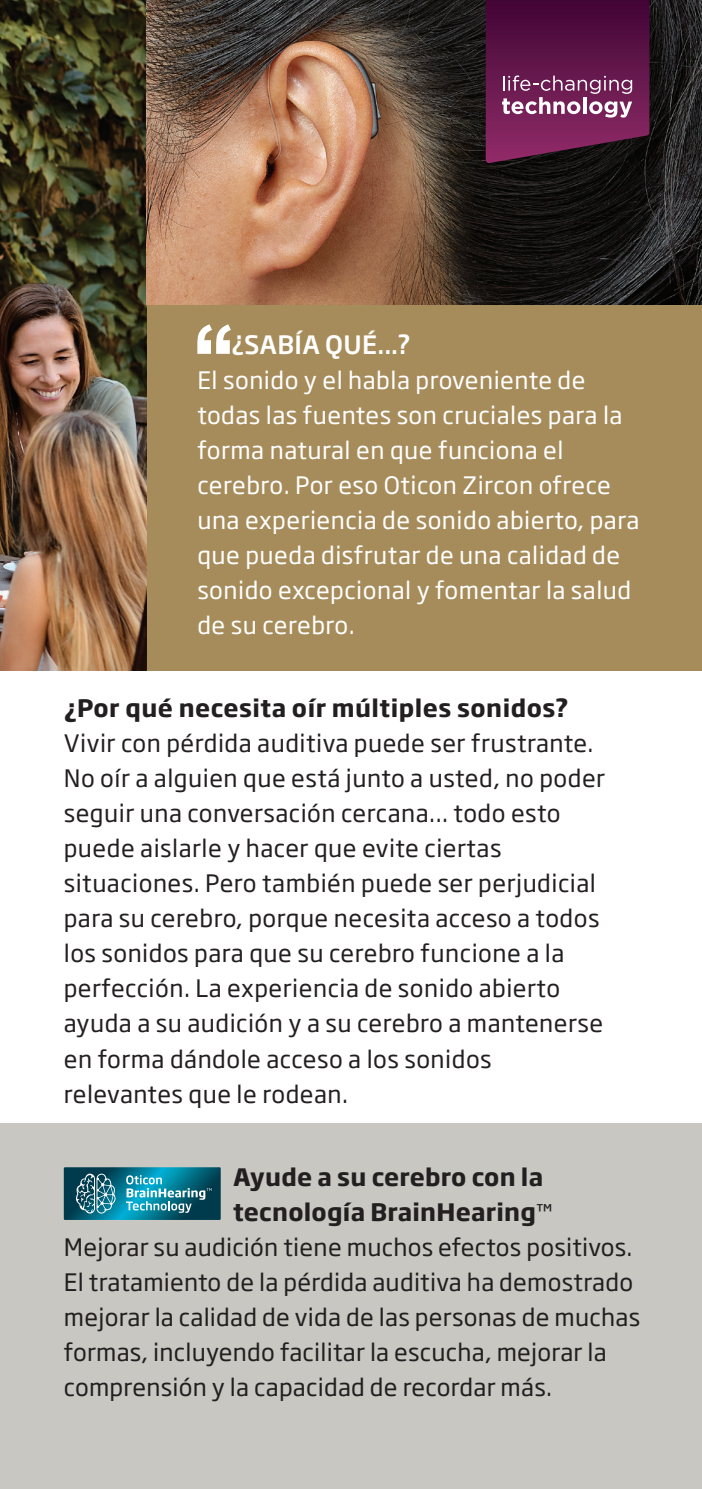
<style>
.page{position:relative;width:702px;height:1489px;background:#fff}
.page>*{position:absolute;margin:0;border:0;box-sizing:border-box;transform-origin:0 0}
.t1{font:500 25px "Soho Gothic Pro";letter-spacing:.015em;color:#fff}
.t2{font:23.75px/35px "Soho Gothic Pro";letter-spacing:.02em;color:#231f20}
.t3{font:23.75px/35px "Soho Gothic Pro";letter-spacing:.02em;color:#fff}
.t4{font:700 23.75px "Soho Gothic Pro";letter-spacing:.01em;color:#231f20}
.s1{font-weight:400;font-size:18.75px}
</style>
<div class="page">
<div style="left:0;top:1123px;width:702px;height:365px;background:#c9c7c2"></div>
<div style="left:147px;top:0;width:555px;height:670px;background:#a78c5b"></div>
<img style="left:0;top:0;width:147px;height:670px">
<img style="left:147px;top:0;width:555px;height:305px">
<svg style="left:485px;top:0;width:164px;height:163px"></svg>
<svg style="left:64px;top:1167px;width:157px;height:52px"></svg>
<svg style="left:197px;top:324px;width:34px;height:30px"></svg>
<p class="t1" style="left:231px;top:325px;width:181px">¿SABÍA QUÉ...?</p>
<p class="t3" style="left:197px;top:361px;width:443px">El sonido y el habla proveniente de todas las fuentes son cruciales para la forma natural en que funciona el cerebro. Por eso Oticon Zircon ofrece una experiencia de sonido abierto, para que pueda disfrutar de una calidad de sonido excepcional y fomentar la salud de su cerebro.</p>
<p class="t4" style="left:64px;top:689px;width:506px">¿Por qué necesita oír múltiples sonidos?</p>
<p class="t2" style="left:64px;top:724px;width:543px">Vivir con pérdida auditiva puede ser frustrante.<br>No oír a alguien que está junto a usted, no poder seguir una conversación cercana... todo esto puede aislarle y hacer que evite ciertas situaciones. Pero también puede ser perjudicial para su cerebro, porque necesita acceso a todos los sonidos para que su cerebro funcione a la perfección. La experiencia de sonido abierto ayuda a su audición y a su cerebro a mantenerse en forma dándole acceso a los sonidos relevantes que le rodean.</p>
<p class="t4" style="left:233px;top:1158px;width:311px">Ayude a su cerebro con la</p>
<p class="t4" style="left:233px;top:1193px;width:321px">tecnología BrainHearing<span class="s1">™</span></p>
<p class="t2" style="left:64px;top:1228px;width:570px">Mejorar su audición tiene muchos efectos positivos.</p>
<p class="t2" style="left:64px;top:1263px;width:570px">El tratamiento de la pérdida auditiva ha demostrado</p>
<p class="t2" style="left:64px;top:1298px;width:577px">mejorar la calidad de vida de las personas de muchas</p>
<p class="t2" style="left:64px;top:1333px;width:544px">formas, incluyendo facilitar la escucha, mejorar la</p>
<p class="t2" style="left:64px;top:1368px;width:489px">comprensión y la capacidad de recordar más.</p>
</div>
